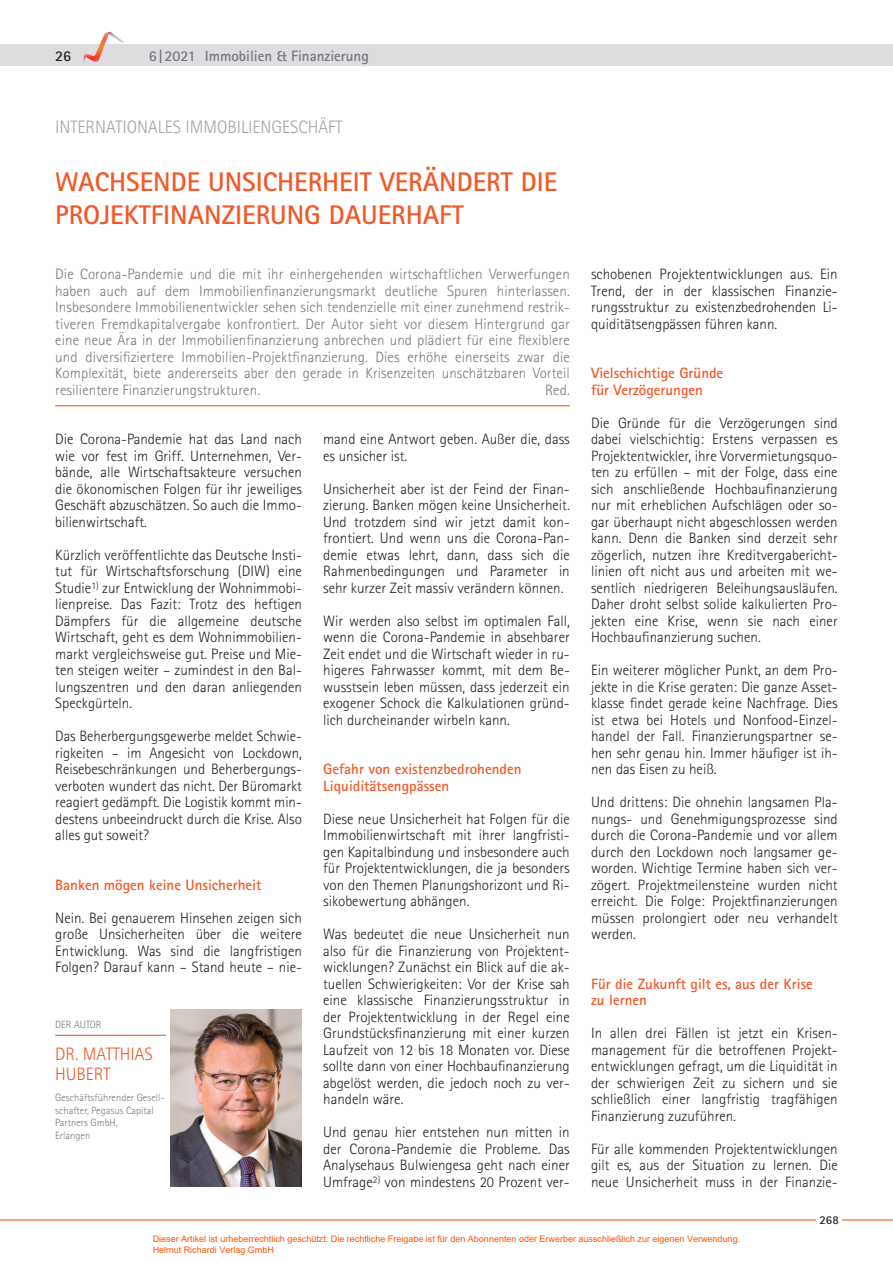
<style>
.page{position:relative;width:893px;height:1263px;background:#fff}
.page>*{position:absolute;margin:0;border:0;box-sizing:border-box;transform-origin:0 0}
.t1{font:700 27px/33px "Rotis Sans Serif";color:#f15929}
.t2{font:300 18px "Rotis Sans Serif";color:#a3a4a8}
.t3{font:300 18px/20.2px "Rotis Sans Serif";color:#f15929}
.t4{font:300 15px/16.5px "Rotis Sans Serif";color:#231f20;text-align:justify}
.t5{font:300 15px/16.5px "Rotis Sans Serif";letter-spacing:.005em;color:#76787b;text-align:justify}
.t6{font:700 15px/16.5px "Rotis Sans Serif";color:#f15929}
.t7{font:700 15px "Rotis Sans Serif";color:#76787b}
.t8{font:700 15px "Rotis Sans Serif";color:#231f20}
.t9{font:700 12px "Rotis Sans Serif";color:#231f20}
.t10{font:300 10.5px/12.6px "Rotis Sans Serif";color:#76787b}
.t11{font:9px/10.8px "Arial";color:#ff5400}
</style>
<div class="page">
<hr style="left:0;top:1219px;width:893px;height:1px;background:#f15929">
<div style="left:0;top:45px;width:893px;height:21px;background:#dcdddf"></div>
<svg style="left:83px;top:31px;width:41px;height:33px"></svg>
<div style="left:816px;top:1214px;width:26px;height:13px;background:#fff"></div>
<hr style="left:55px;top:405px;width:515px;height:1px;background:#f15929">
<img style="left:170px;top:1010px;width:132px;height:176px">
<hr style="left:55px;top:1035px;width:111px;height:1px;background:#f15929">
<p class="t8" style="left:55px;top:46px;width:18px">26</p>
<p class="t7" style="left:149px;top:46px;width:222px">6|2021 Immobilien &amp; Finanzierung</p>
<p class="t2" style="left:55px;top:116px;width:289px">INTERNATIONALES IMMOBILIENGESCHÄFT</p>
<h1 class="t1" style="left:55px;top:165px;width:503px">WACHSENDE UNSICHERHEIT VERÄNDERT DIE<br>PROJEKTFINANZIERUNG DAUERHAFT</h1>
<p class="t5" style="left:55px;top:266px;width:516px">Die Corona-Pandemie und die mit ihr einhergehenden wirtschaftlichen Verwerfungen haben auch auf dem Immobilienfinanzierungsmarkt deutliche Spuren hinterlassen.<br>Insbesondere Immobilienentwickler sehen sich tendenzielle mit einer zunehmend restrik&shy;tiveren Fremdkapitalvergabe konfrontiert. Der Autor sieht vor diesem Hintergrund gar eine neue Ära in der Immobilienfinanzierung anbrechen und plädiert für eine flexiblere und diversifiziertere Immobilien-Projektfinanzierung. Dies erhöhe einerseits zwar die Komplexität, biete andererseits aber den gerade in Krisenzeiten unschätzbaren Vorteil resilientere Finanzierungstrukturen.</p>
<p class="t5" style="left:545px;top:381px;width:26px">Red.</p>
<p class="t4" style="left:55px;top:431px;width:248px">Die Corona-Pandemie hat das Land nach wie vor fest im Griff. Unternehmen, Ver&shy;bände, alle Wirtschaftsakteure versuchen die ökonomischen Folgen für ihr jeweiliges Geschäft abzuschätzen. So auch die Immo&shy;bilienwirtschaft.</p>
<p class="t4" style="left:55px;top:546px;width:248px">Kürzlich veröffentlichte das Deutsche Insti&shy;tut für Wirtschaftsforschung (DIW) eine Studie<sup>1)</sup> zur Entwicklung der Wohnimmobi&shy;lienpreise. Das Fazit: Trotz des heftigen Dämpfers für die allgemeine deutsche Wirtschaft, geht es dem Wohnimmobilien&shy;markt vergleichsweise gut. Preise und Mie&shy;ten steigen weiter – zumindest in den Bal&shy;lungszentren und den daran anliegenden Speckgürteln.</p>
<p class="t4" style="left:55px;top:728px;width:248px">Das Beherbergungsgewerbe meldet Schwie&shy;rigkeiten – im Angesicht von Lockdown, Reisebeschränkungen und Beherbergungs&shy;verboten wundert das nicht. Der Büromarkt reagiert gedämpft. Die Logistik kommt min&shy;destens unbeeindruckt durch die Krise. Also alles gut soweit?</p>
<p class="t6" style="left:55px;top:876px;width:208px">Banken mögen keine Unsicherheit</p>
<p class="t4" style="left:55px;top:909px;width:248px">Nein. Bei genauerem Hinsehen zeigen sich große Unsicherheiten über die weitere Entwicklung. Was sind die langfristigen Folgen? Darauf kann – Stand heute – nie-</p>
<p class="t10" style="left:55px;top:1018px;width:48px">DER AUTOR</p>
<p class="t3" style="left:55px;top:1044px;width:99px">DR. MATTHIAS<br>HUBERT</p>
<p class="t10" style="left:55px;top:1091px;width:111px">Geschäftsführender Gesell&shy;schafter, Pegasus Capital<br>Partners GmbH,<br>Erlangen</p>
<p class="t4" style="left:323px;top:431px;width:248px">mand eine Antwort geben. Außer die, dass es unsicher ist.</p>
<p class="t4" style="left:323px;top:480px;width:248px">Unsicherheit aber ist der Feind der Finan&shy;zierung. Banken mögen keine Unsicherheit.<br>Und trotzdem sind wir jetzt damit kon&shy;frontiert. Und wenn uns die Corona-Pan&shy;demie etwas lehrt, dann, dass sich die Rahmenbedingungen und Parameter in sehr kurzer Zeit massiv verändern können.</p>
<p class="t4" style="left:323px;top:612px;width:248px">Wir werden also selbst im optimalen Fall, wenn die Corona-Pandemie in absehbarer Zeit endet und die Wirtschaft wieder in ru&shy;higeres Fahrwasser kommt, mit dem Be&shy;wusstsein leben müssen, dass jederzeit ein exogener Schock die Kalkulationen gründ&shy;lich durcheinander wirbeln kann.</p>
<p class="t6" style="left:323px;top:760px;width:200px">Gefahr von existenzbedrohenden<br>Liquiditätsengpässen</p>
<p class="t4" style="left:323px;top:810px;width:248px">Diese neue Unsicherheit hat Folgen für die Immobilienwirtschaft mit ihrer langfristi&shy;gen Kapitalbindung und insbesondere auch für Projektentwicklungen, die ja besonders von den Themen Planungshorizont und Ri&shy;sikobewertung abhängen.</p>
<p class="t4" style="left:323px;top:926px;width:248px">Was bedeutet die neue Unsicherheit nun also für die Finanzierung von Projektent&shy;wicklungen? Zunächst ein Blick auf die ak&shy;tuellen Schwierigkeiten: Vor der Krise sah eine klassische Finanzierungsstruktur in der Projektentwicklung in der Regel eine Grundstücksfinanzierung mit einer kurzen Laufzeit von 12 bis 18 Monaten vor. Diese sollte dann von einer Hochbaufinanzierung abgelöst werden, die jedoch noch zu ver&shy;handeln wäre.</p>
<p class="t4" style="left:323px;top:1124px;width:248px">Und genau hier entstehen nun mitten in der Corona-Pandemie die Probleme. Das Analysehaus Bulwiengesa geht nach einer Umfrage<sup>2)</sup> von mindestens 20 Prozent ver-</p>
<p class="t4" style="left:591px;top:266px;width:248px">schobenen Projektentwicklungen aus. Ein Trend, der in der klassischen Finanzie&shy;rungsstruktur zu existenzbedrohenden Li&shy;quiditätsengpässen führen kann.</p>
<p class="t6" style="left:591px;top:364px;width:134px">Vielschichtige Gründe für Verzögerungen</p>
<p class="t4" style="left:591px;top:414px;width:248px">Die Gründe für die Verzögerungen sind dabei vielschichtig: Erstens verpassen es Projektentwickler, ihre Vorvermietungsquo&shy;ten zu erfüllen – mit der Folge, dass eine sich anschließende Hochbaufinanzierung nur mit erheblichen Aufschlägen oder so&shy;gar überhaupt nicht abgeschlossen werden kann. Denn die Banken sind derzeit sehr zögerlich, nutzen ihre Kreditvergabericht&shy;linien oft nicht aus und arbeiten mit we&shy;sentlich niedrigeren Beleihungsausläufen.<br>Daher droht selbst solide kalkulierten Pro&shy;jekten eine Krise, wenn sie nach einer Hochbaufinanzierung suchen.</p>
<p class="t4" style="left:591px;top:662px;width:248px">Ein weiterer möglicher Punkt, an dem Pro&shy;jekte in die Krise geraten: Die ganze Asset&shy;klasse findet gerade keine Nachfrage. Dies ist etwa bei Hotels und Nonfood-Einzel&shy;handel der Fall. Finanzierungspartner se&shy;hen sehr genau hin. Immer häufiger ist ih&shy;nen das Eisen zu heiß.</p>
<p class="t4" style="left:591px;top:794px;width:248px">Und drittens: Die ohnehin langsamen Pla&shy;nungs- und Genehmigungsprozesse sind durch die Corona-Pandemie und vor allem durch den Lockdown noch langsamer ge&shy;worden. Wichtige Termine haben sich ver&shy;zögert. Projektmeilensteine wurden nicht erreicht. Die Folge: Projektfinanzierungen müssen prolongiert oder neu verhandelt werden.</p>
<p class="t6" style="left:591px;top:975px;width:223px">Für die Zukunft gilt es, aus der Krise zu lernen</p>
<p class="t4" style="left:591px;top:1025px;width:248px">In allen drei Fällen ist jetzt ein Krisen&shy;management für die betroffenen Projekt&shy;entwicklungen gefragt, um die Liquidität in der schwierigen Zeit zu sichern und sie schließlich einer langfristig tragfähigen Finanzierung zuzuführen.</p>
<p class="t4" style="left:591px;top:1140px;width:248px">Für alle kommenden Projektentwicklungen gilt es, aus der Situation zu lernen. Die neue Unsicherheit muss in der Finanzie-</p>
<p class="t9" style="left:819px;top:1212px;width:21px">268</p>
<p class="t11" style="left:153px;top:1233px;width:589px">Dieser Artikel ist urheberrechtlich geschützt. Die rechtliche Freigabe ist für den Abonnenten oder Erwerber ausschließlich zur eigenen Verwendung.<br>Helmut Richardi Verlag GmbH</p>
</div>
